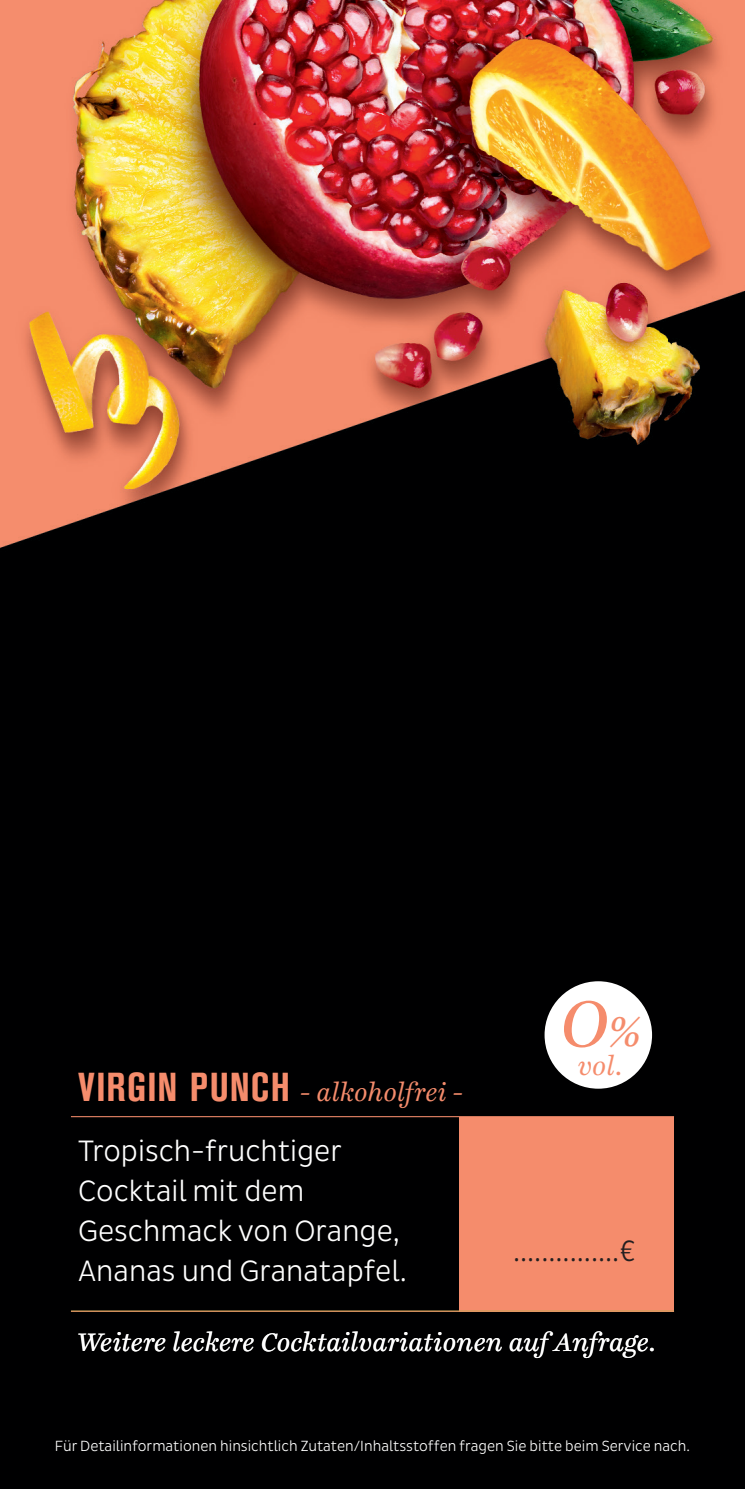
<style>
.page{position:relative;width:745px;height:1489px;background:#fff}
.page>*{position:absolute;margin:0;border:0;box-sizing:border-box;transform-origin:0 0}
.t1{font:italic 70.25px "Ingeborg";color:#f58c6c}
.t2{font:300 30px/40px "Pluto Sans Cond";color:#fff}
.t3{font:300 30px "Pluto Sans Cond";color:#231f20}
.t4{font:italic 28.75px "Ingeborg";color:#f58c6c}
.t5{font:italic 27.5px "Ingeborg";letter-spacing:.005em;color:#fff}
.t6{font:italic 27.5px "Ingeborg";color:#f58c6c}
.t7{font:300 15px "Pluto Sans Cond";color:#fff}
.s1{font-family:"Akzidenz Grotesk BE";font-weight:700;font-style:normal;font-stretch:condensed;font-size:40px}
.s2{font-size:45px}
</style>
<div class="page">
<div style="left:0;top:0;width:744px;height:1488px;background:#000001"></div>
<img style="left:0;top:0;width:744px;height:548px">
<div style="left:459px;top:1117px;width:214px;height:194px;background:#f58c6c"></div>
<hr style="left:71px;top:1116px;width:602px;height:1px;background:#f58c6c">
<hr style="left:71px;top:1310px;width:602px;height:1px;background:#f58c6c">
<div style="left:544px;top:981px;width:107px;height:107px;background:#fff;border-radius:50%"></div>
<h3 class="t6" style="left:78px;top:1075px;width:386px"><span class="s1">VIRGIN PUNCH</span> - alkoholfrei -</h3>
<h2 class="t2" style="left:78px;top:1130px;width:330px">Tropisch-fruchtiger<br>Cocktail mit dem<br>Geschmack von Orange,<br>Ananas und Granatapfel.</h2>
<h1 class="t1" style="left:559px;top:982px;width:83px">O<span class="s2">%</span></h1>
<h3 class="t4" style="left:577px;top:1048px;width:47px">vol.</h3>
<h2 class="t3" style="left:512px;top:1233px;width:124px">...............€</h2>
<h3 class="t5" style="left:78px;top:1325px;width:579px">Weitere leckere Cocktailvariationen auf Anfrage.</h3>
<p class="t7" style="left:55px;top:1436px;width:636px">Für Detailinformationen hinsichtlich Zutaten/Inhaltsstoffen fragen Sie bitte beim Service nach.</p>
</div>
